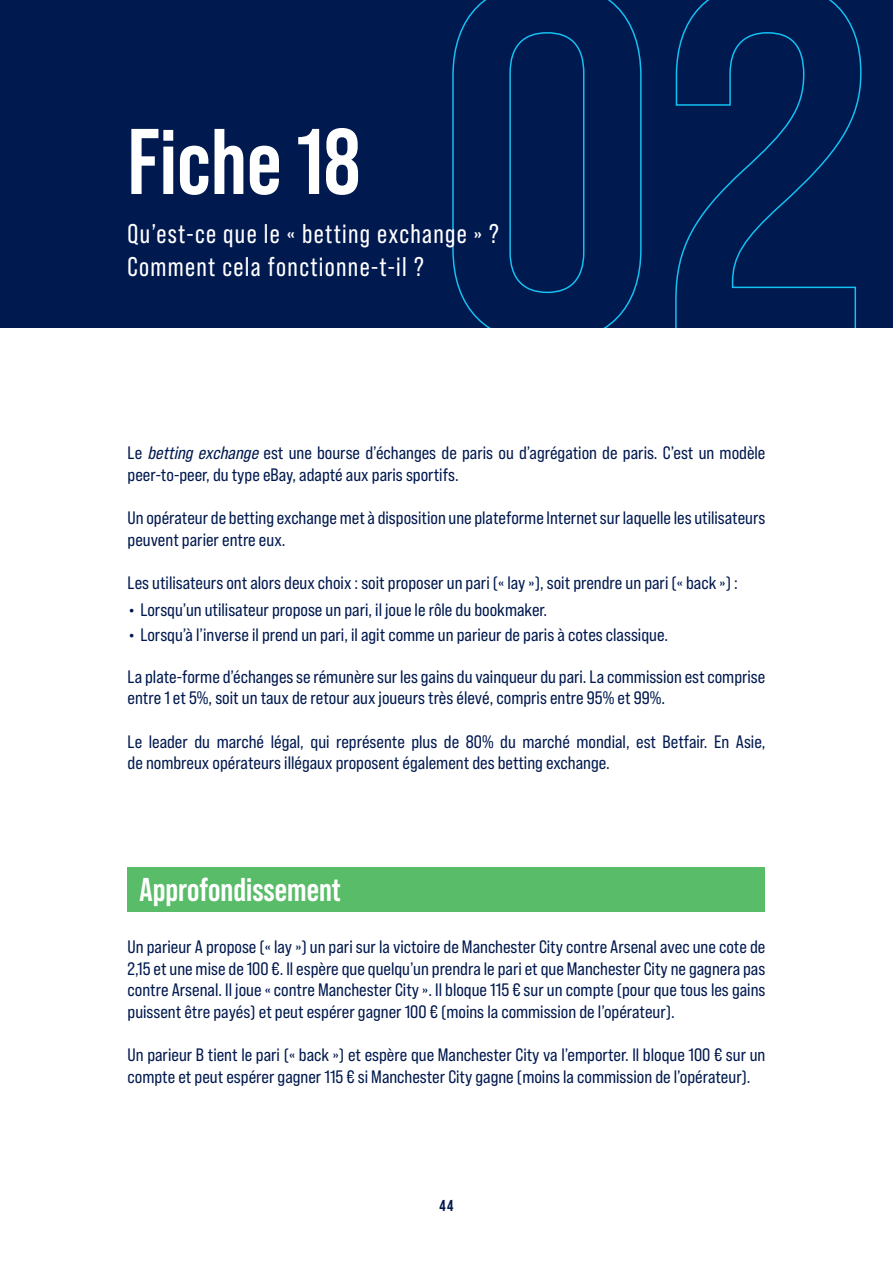
<style>
.page{position:relative;width:893px;height:1263px;background:#fff}
.page>*{position:absolute;margin:0;border:0;box-sizing:border-box;transform-origin:0 0}
.Titre_62_pt{font:700 93px "Bebas Neue Pro";color:#fff}
.Sous-titre_18_pt{font:700 33px "Bebas Neue Pro";color:#fff}
.Sous-titre_18_pt-2{font:27px "Bebas Neue Pro";letter-spacing:.05em;color:#fff}
.Texte_courant_12_pt{font:18px/21.6px "Bebas Neue Pro Sm E Rg";color:#00194f}
.t1{font:700 15.75px "Bebas Neue Pro";color:#00194f}
.s1{font-style:italic}
.s2{font-family:"Bebas Neue Pro Exp Bd"}
</style>
<div class="page">
<div style="left:0;top:0;width:893px;height:327px;background:#00194f"></div>
<svg style="left:452px;top:0;width:190px;height:327px"></svg>
<svg style="left:675px;top:0;width:187px;height:327px"></svg>
<div style="left:128px;top:867px;width:637px;height:45px;background:#59bc68"></div>
<p class="Titre_62_pt" style="left:128px;top:109px;width:234px">Fiche 18</p>
<p class="Sous-titre_18_pt-2" style="left:128px;top:219px;width:373px">Qu’est-ce que le « betting exchange » ?</p>
<p class="Sous-titre_18_pt-2" style="left:128px;top:251px;width:298px">Comment cela fonctionne-t-il ?</p>
<p class="Texte_courant_12_pt" style="left:128px;top:442px;width:639px">Le <span class="s1">bettingexchange</span>est une bourse d’échanges de paris ou d’agrégation de paris. C’est un modèle peer-to-peer, du type eBay, adapté aux paris sportifs.</p>
<p class="Texte_courant_12_pt" style="left:128px;top:507px;width:639px">Un opérateur de betting exchange met à disposition une plateforme Internet sur laquelle les utilisateurs peuvent parier entre eux.</p>
<p class="Texte_courant_12_pt" style="left:128px;top:572px;width:612px">Les utilisateurs ont alors deux choix : soit proposer un pari (« lay »), soit prendre un pari (« back ») :</p>
<p class="Texte_courant_12_pt" style="left:128px;top:598px;width:420px"><span class="s2">•</span> Lorsqu’un utilisateur propose un pari, il joue le rôle du bookmaker.</p>
<p class="Texte_courant_12_pt" style="left:128px;top:624px;width:541px"><span class="s2">•</span> Lorsqu’à l’inverse il prend un pari, il agit comme un parieur de paris à cotes classique.</p>
<p class="Texte_courant_12_pt" style="left:128px;top:665px;width:639px">La plate-forme d’échanges se rémunère sur les gains du vainqueur du pari. La commission est comprise entre 1 et 5%, soit un taux de retour aux joueurs très élevé, compris entre 95% et 99%.</p>
<p class="Texte_courant_12_pt" style="left:128px;top:730px;width:639px">Le leader du marché légal, qui représente plus de 80% du marché mondial, est Betfair. En Asie, de nombreux opérateurs illégaux proposent également des betting exchange.</p>
<p class="Sous-titre_18_pt" style="left:140px;top:870px;width:203px">Approfondissement</p>
<p class="Texte_courant_12_pt" style="left:128px;top:936px;width:639px;text-align:justify">Un parieur A propose (« lay ») un pari sur la victoire de Manchester City contre Arsenal avec une cote de 2,15 et une mise de 100 €. Il espère que quelqu’un prendra le pari et que Manchester City ne gagnera pas contre Arsenal. Il joue « contre Manchester City ». Il bloque 115 € sur un compte (pour que tous les gains puissent être payés) et peut espérer gagner 100 € (moins la commission de l’opérateur).</p>
<p class="Texte_courant_12_pt" style="left:128px;top:1044px;width:639px">Un parieur B tient le pari (« back ») et espère que Manchester City va l’emporter. Il bloque 100 € sur un compte et peut espérer gagner 115 € si Manchester City gagne (moins la commission de l’opérateur).</p>
<p class="t1" style="left:439px;top:1196px;width:16px">44</p>
</div>
